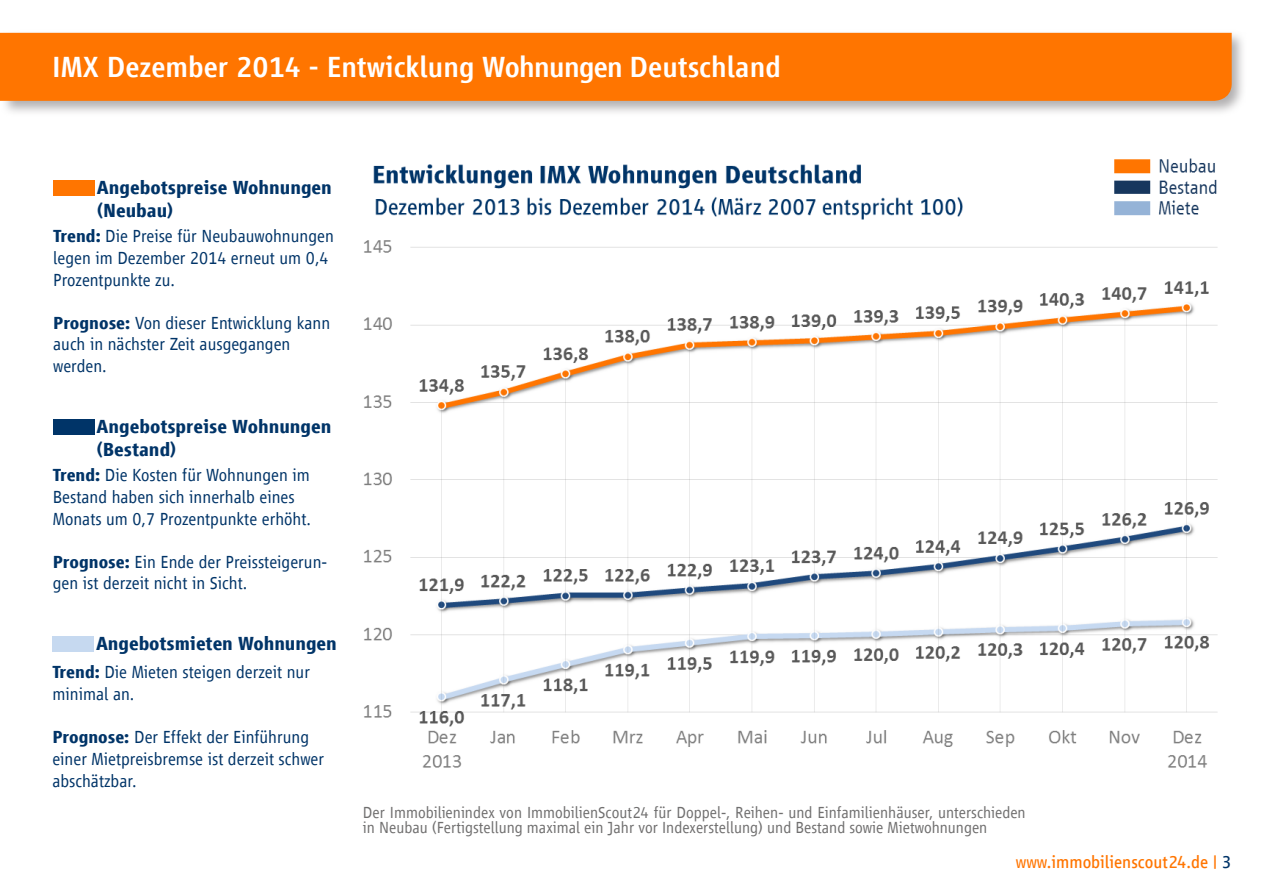
<style>
.page{position:relative;width:1263px;height:893px;background:#fff}
.page>*{position:absolute;margin:0;border:0;box-sizing:border-box;transform-origin:0 0}
.t1{font:500 30px "Scout Vialog";color:#fff}
.t2{font:700 19.5px/23.4px "Scout Vialog";color:#003468}
.t3{font:300 18px/21.6px "Scout Vialog";color:#003468}
.t4{font:18px "Scout Vialog";color:#ff7500}
.t5{font:300 16.5px/15px "Scout Vialog";color:#706f6f}
.s1{font-weight:700}
.s2{color:#003468}
</style>
<div class="page">
<svg style="left:0;top:32px;width:1243px;height:81px"></svg>
<div style="left:0;top:33px;width:1232px;height:68px;background:#ff7500"></div>
<div style="left:53px;top:180px;width:42px;height:16px;background:#ff7500"></div>
<div style="left:53px;top:419px;width:41px;height:16px;background:#003468"></div>
<div style="left:52px;top:636px;width:42px;height:16px;background:#c6d9f0"></div>
<img style="left:364px;top:158px;width:854px;height:610px">
<h1 class="t1" style="left:52px;top:50px;width:730px">IMX Dezember 2014 - Entwicklung Wohnungen Deutschland</h1>
<p class="t2" style="left:97px;top:176px;width:237px">Angebotspreise Wohnungen (Neubau)</p>
<p class="t3" style="left:53px;top:226px;width:282px"><span class="s1">Trend:</span> Die Preise für Neubauwohnungen legen im Dezember 2014 erneut um 0,4<br>Prozentpunkte zu.</p>
<p class="t3" style="left:53px;top:312px;width:278px"><span class="s1">Prognose:</span> Von dieser Entwicklung kann auch in nächster Zeit ausgegangen werden.</p>
<p class="t2" style="left:96px;top:415px;width:237px">Angebotspreise Wohnungen (Bestand)</p>
<p class="t3" style="left:53px;top:465px;width:260px"><span class="s1">Trend:</span> Die Kosten für Wohnungen im<br>Bestand haben sich innerhalb eines<br>Monats um 0,7 Prozentpunkte erhöht.</p>
<p class="t3" style="left:53px;top:551px;width:276px"><span class="s1">Prognose:</span> Ein Ende der Preissteigerun&shy;gen ist derzeit nicht in Sicht.</p>
<p class="t2" style="left:96px;top:632px;width:242px">Angebotsmieten Wohnungen</p>
<p class="t3" style="left:52px;top:662px;width:259px"><span class="s1">Trend:</span> Die Mieten steigen derzeit nur minimal an.</p>
<p class="t3" style="left:52px;top:727px;width:273px"><span class="s1">Prognose:</span> Der Effekt der Einführung einer Mietpreisbremse ist derzeit schwer abschätzbar.</p>
<p class="t5" style="left:363px;top:805px;width:664px">Der Immobilienindex von ImmobilienScout24 für Doppel-, Reihen- und Einfamilienhäuser, unterschieden in Neubau (Fertigstellung maximal ein Jahr vor Indexerstellung) und Bestand sowie Mietwohnungen</p>
<p class="t4" style="left:1016px;top:852px;width:217px">www.immobilienscout24.de | <span class="s2">3</span></p>
</div>
